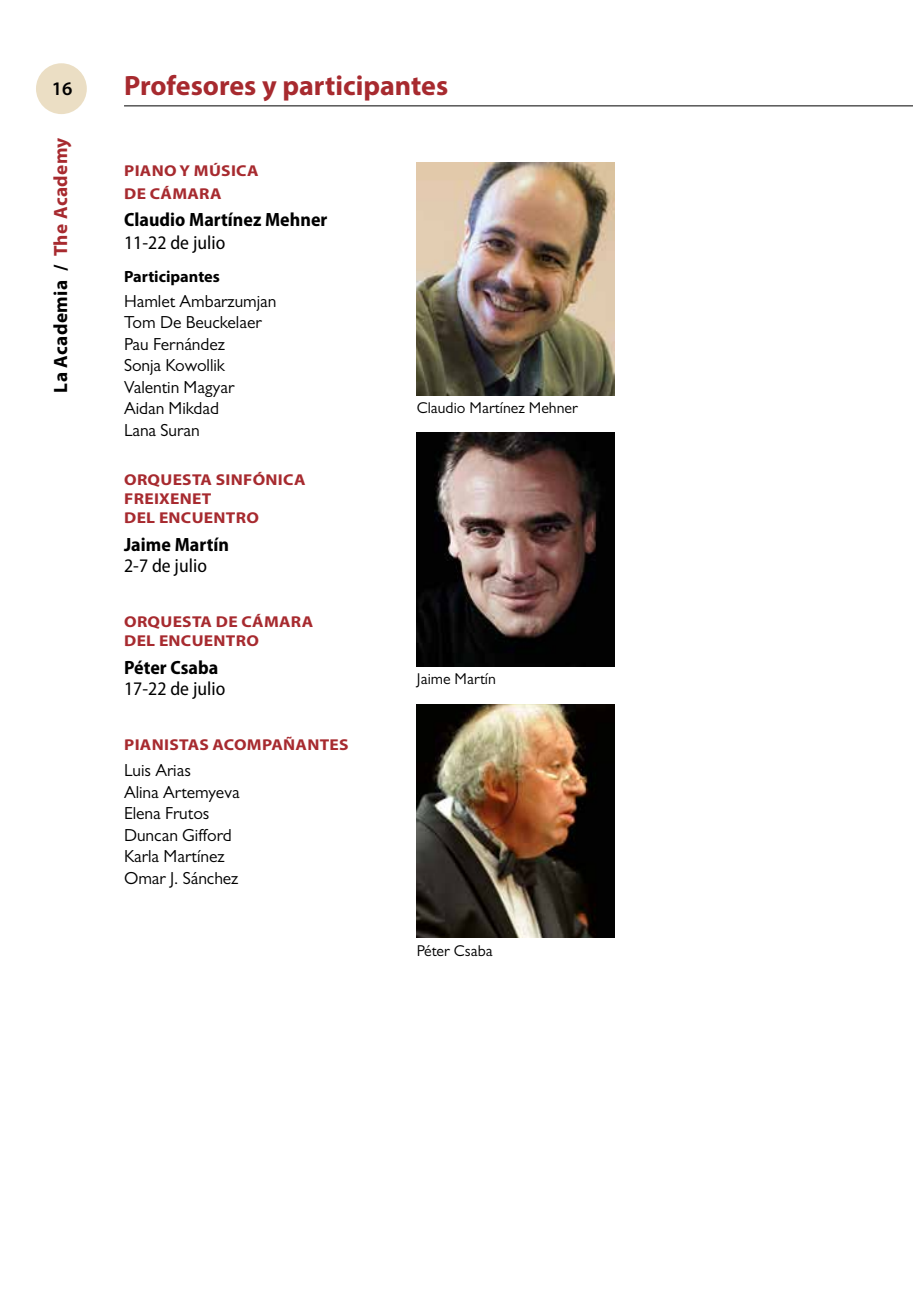
<style>
.page{position:relative;width:913px;height:1300px;background:#fff}
.page>*{position:absolute;margin:0;border:0;box-sizing:border-box;transform-origin:0 0}
.t1{font:700 28px "Myriad Pro";color:#a72a2f}
.t2{font:700 semi-condensed 19.25px "Myriad Pro";color:#000}
.t3{font:semi-condensed 19.25px "Myriad Pro";color:#000}
.t4{font:700 19.25px "Myriad Pro";letter-spacing:.02em;color:#000}
.t5{font:600 19.25px "Myriad Pro";color:#000}
.t6{font:17.5px/21.5px "Gill Sans MT Pro";color:#000}
.t7{font:700 16.28px "Myriad Pro";color:#000}
.t8{font:700 15.75px/19.2px "Myriad Pro";letter-spacing:.015em;color:#a72a2f;scale:1.11 1}
.t9{font:15.75px "Gill Sans MT Pro";color:#000}
.s1{color:#a72a2f}
</style>
<div class="page">
<hr style="left:124px;top:105px;width:789px;height:1px;background:#000">
<div style="left:36px;top:63px;width:51px;height:51px;background:#ebdec4;border-radius:50%"></div>
<img style="left:417px;top:433px;width:197px;height:233px">
<img style="left:417px;top:704px;width:197px;height:234px">
<img style="left:417px;top:162px;width:197px;height:234px">
<p class="t5" style="left:52px;top:76px;width:22px">16</p>
<p class="t4" style="left:48px;top:393px;width:256px;rotate:-90deg">La Academia / <span class="s1">The Academy</span></p>
<h1 class="t1" style="left:124px;top:68px;width:326px">Profesores y participantes</h1>
<p class="t8" style="left:124px;top:158px;width:123px;line-height:23.1px">PIANO Y MÚSICA<br>DE CÁMARA</p>
<p class="t2" style="left:124px;top:208px;width:205px">Claudio Martínez Mehner</p>
<p class="t3" style="left:124px;top:231px;width:103px">11-22 de julio</p>
<p class="t7" style="left:124px;top:266px;width:97px">Participantes</p>
<p class="t6" style="left:124px;top:290px;width:154px">Hamlet Ambarzumjan<br>Tom De Beuckelaer<br>Pau Fernández<br>Sonja Kowollik<br>Valentin Magyar<br>Aidan Mikdad<br>Lana Suran</p>
<p class="t8" style="left:124px;top:469px;width:165px">ORQUESTA SINFÓNICA<br>FREIXENET<br>DEL ENCUENTRO</p>
<p class="t2" style="left:124px;top:532px;width:106px">Jaime Martín</p>
<p class="t3" style="left:124px;top:553px;width:84px">2-7 de julio</p>
<p class="t8" style="left:124px;top:611px;width:172px">ORQUESTA DE CÁMARA<br>DEL ENCUENTRO</p>
<p class="t2" style="left:124px;top:655px;width:96px">Péter Csaba</p>
<p class="t3" style="left:124px;top:677px;width:103px">17-22 de julio</p>
<p class="t8" style="left:124px;top:734px;width:204px">PIANISTAS ACOMPAÑANTES</p>
<p class="t6" style="left:124px;top:759px;width:117px">Luis Arias<br>Alina Artemyeva<br>Elena Frutos<br>Duncan Gifford<br>Karla Martínez<br>Omar J. Sánchez</p>
<p class="t9" style="left:417px;top:399px;width:163px">Claudio Martínez Mehner</p>
<p class="t9" style="left:417px;top:670px;width:81px">Jaime Martín</p>
<p class="t9" style="left:417px;top:941px;width:78px">Péter Csaba</p>
</div>
